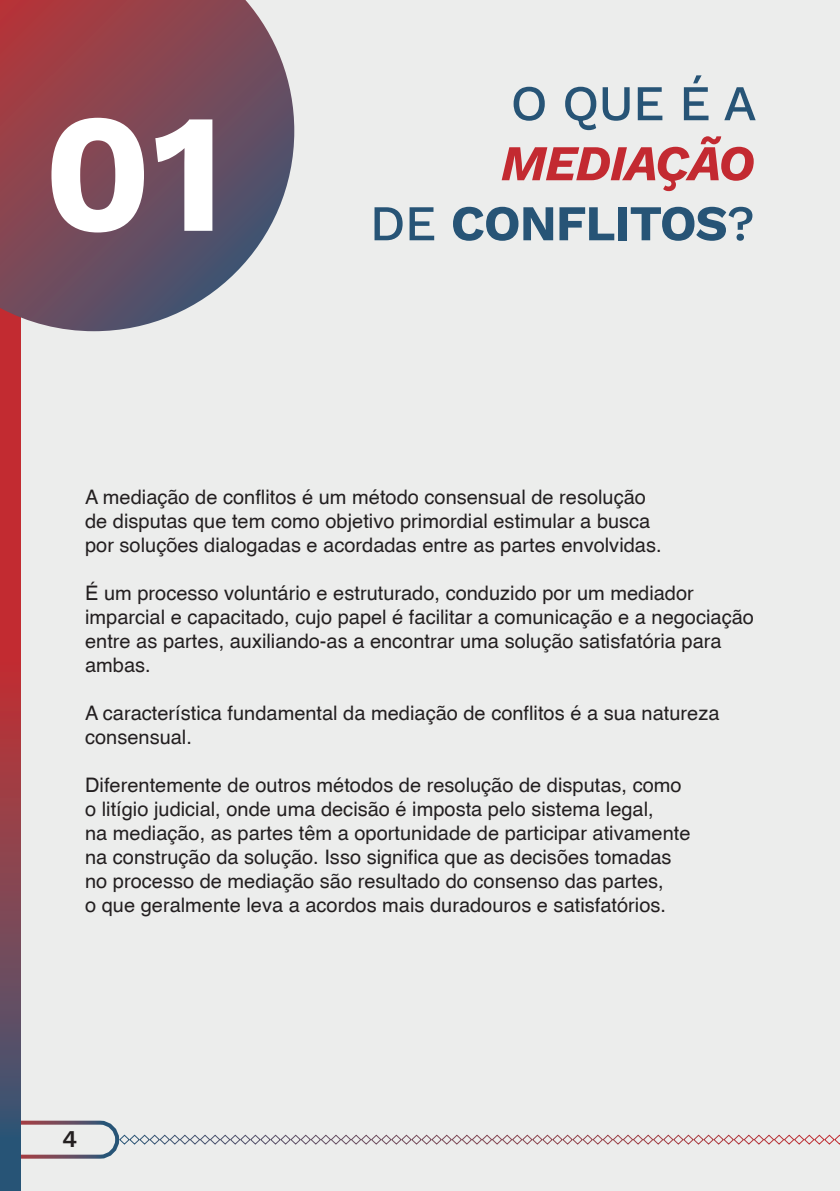
<style>
.page{position:relative;width:840px;height:1191px;background:#fff}
.page>*{position:absolute;margin:0;border:0;box-sizing:border-box;transform-origin:0 0}
.t1{font:700 168.8px "Work Sans";color:#fff}
.t2{font:700 50px "Work Sans";letter-spacing:-.02em;color:#275476}
.t3{font:italic 700 50px "Work Sans";letter-spacing:-.02em;color:#c32a31}
.t4{font:500 50px "Work Sans";color:#275476}
.t5{font:600 24px "Work Sans";color:#231f20}
.t6{font:20px/24px "Helvetica";color:#231f20}
.s1{font-weight:500}
</style>
<div class="page">
<div style="left:0;top:0;width:839px;height:1191px;background:#ecedec"></div>
<svg style="left:0;top:331px;width:20px;height:860px;background:#983a46"></svg>
<svg style="left:0;top:1120px;width:839px;height:38px"></svg>
<svg style="left:0;top:0;width:294px;height:331px;background:#845967"></svg>
<p class="t1" style="left:43px;top:45px;width:183px">01</p>
<p class="t4" style="left:510px;top:65px;width:247px">O QUE É A</p>
<p class="t3" style="left:500px;top:125px;width:255px">MEDIAÇÃO</p>
<p class="t2" style="left:369px;top:185px;width:386px"><span class="s1">DE</span> CONFLITOS<span class="s1">?</span></p>
<p class="t6" style="left:85px;top:484px;width:577px">A mediação de conflitos é um método consensual de resolução de disputas que tem como objetivo primordial estimular a busca por soluções dialogadas e acordadas entre as partes envolvidas.</p>
<p class="t6" style="left:85px;top:580px;width:670px">É um processo voluntário e estruturado, conduzido por um mediador imparcial e capacitado, cujo papel é facilitar a comunicação e a negociação entre as partes, auxiliando-as a encontrar uma solução satisfatória para ambas.</p>
<p class="t6" style="left:85px;top:700px;width:635px">A característica fundamental da mediação de conflitos é a sua natureza consensual.</p>
<p class="t6" style="left:85px;top:772px;width:606px">Diferentemente de outros métodos de resolução de disputas, como o litígio judicial, onde uma decisão é imposta pelo sistema legal,<br>na mediação, as partes têm a oportunidade de participar ativamente na construção da solução. Isso significa que as decisões tomadas no processo de mediação são resultado do consenso das partes,<br>o que geralmente leva a acordos mais duradouros e satisfatórios.</p>
<p class="t5" style="left:62px;top:1120px;width:17px">4</p>
</div>
